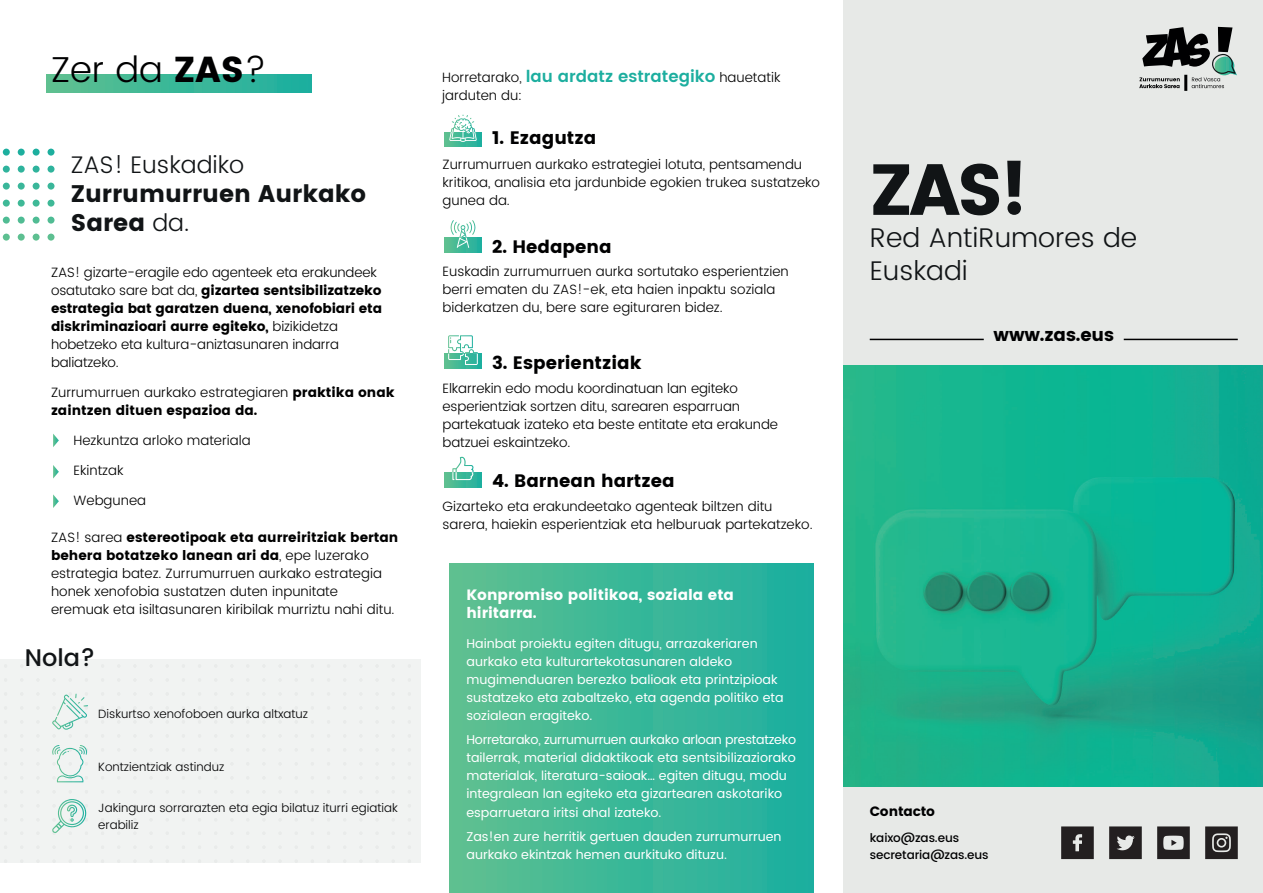
<style>
.page{position:relative;width:1263px;height:893px;background:#fff}
.page>*{position:absolute;margin:0;border:0;box-sizing:border-box;transform-origin:0 0}
.t1{font:700 72px "Poppins";color:#111416}
.t2{font:300 36px "Poppins";color:#000001}
.t3{font:300 27px/32.4px "Poppins";color:#111416}
.t4{font:700 24px/28.8px "Poppins";color:#111416}
.t5{font:300 24px "Poppins";color:#111416}
.t6{font:500 24px "Poppins";color:#111416}
.t7{font:700 18px "Poppins";color:#000001}
.t8{font:700 15px/18px "Poppins";color:#fff}
.t9{font:300 13.5px/18px "Poppins";color:#000001}
.t10{font:700 13.5px/18px "Poppins";color:#000001}
.t11{font:12.75px/18px "Poppins";color:#fff}
.t12{font:300 12px/16.5px "Poppins";color:#000001}
.t13{font:500 12px "Poppins";letter-spacing:-.01em;color:#000001}
.s1{font-weight:700}
.s2{font-weight:300}
.s3{font-weight:600;font-size:16.5px;color:#1cae9f}
</style>
<div class="page">
<div style="left:843px;top:0;width:420px;height:893px;background:#e7e9e7"></div>
<hr style="left:1184px;top:75px;width:3px;height:16px;background:#000001">
<svg style="left:1139px;top:27px;width:98px;height:61px"></svg>
<img style="left:843px;top:365px;width:420px;height:422px">
<svg style="left:1061px;top:826px;width:33px;height:33px"></svg>
<svg style="left:1109px;top:826px;width:33px;height:33px"></svg>
<svg style="left:1205px;top:826px;width:33px;height:33px"></svg>
<svg style="left:1157px;top:826px;width:33px;height:33px"></svg>
<div style="left:0;top:659px;width:421px;height:203px;background:#f1f3f2"></div>
<div style="left:46px;top:75px;width:265px;height:18px;background:linear-gradient(to right,#5ec090,#1cafa0)"></div>
<div style="left:450px;top:563px;width:363px;height:330px;background:linear-gradient(to right,#5dc090,#1cafa0)"></div>
<svg style="left:3px;top:149px;width:52px;height:92px"></svg>
<svg style="left:53px;top:434px;width:6px;height:13px"></svg>
<svg style="left:53px;top:465px;width:6px;height:14px"></svg>
<svg style="left:53px;top:494px;width:6px;height:14px"></svg>
<svg style="left:444px;top:132px;width:38px;height:15px"></svg>
<svg style="left:444px;top:238px;width:38px;height:15px"></svg>
<svg style="left:444px;top:354px;width:38px;height:15px"></svg>
<svg style="left:444px;top:472px;width:38px;height:15px"></svg>
<svg style="left:52px;top:693px;width:36px;height:37px"></svg>
<svg style="left:52px;top:745px;width:36px;height:37px"></svg>
<svg style="left:52px;top:799px;width:35px;height:34px"></svg>
<svg style="left:449px;top:115px;width:28px;height:27px"></svg>
<svg style="left:451px;top:220px;width:24px;height:28px"></svg>
<svg style="left:448px;top:335px;width:30px;height:30px"></svg>
<svg style="left:452px;top:457px;width:22px;height:23px"></svg>
<hr style="left:1124px;top:339px;width:114px;height:1px;background:#000001">
<hr style="left:870px;top:339px;width:114px;height:1px;background:#000001">
<h2 class="t2" style="left:51px;top:44px;width:217px">Zer da <span class="s1">ZAS</span>?</h2>
<h3 class="t5" style="left:71px;top:148px;width:175px">ZAS! Euskadiko</h3>
<h3 class="t4" style="left:71px;top:179px;width:297px">Zurrumurruen Aurkako<br>Sarea <span class="s2">da.</span></h3>
<p class="t9" style="left:51px;top:264px;width:333px">ZAS! gizarte-eragile edo agenteek eta erakundeek osatutako sare bat da, <span class="s1">gizartea sentsibilizatzeko estrategia bat garatzen duena, xenofobiari eta diskriminazioari aurre egiteko,</span> bizikidetza hobetzeko eta kultura-aniztasunaren indarra baliatzeko.</p>
<p class="t10" style="left:51px;top:384px;width:345px"><span class="s2">Zurrumurruen aurkako estrategiaren</span> praktika onak zaintzen dituen espazioa da.</p>
<p class="t9" style="left:74px;top:432px;width:179px">Hezkuntza arloko materiala</p>
<p class="t9" style="left:74px;top:462px;width:52px">Ekintzak</p>
<p class="t9" style="left:74px;top:492px;width:74px">Webgunea</p>
<p class="t9" style="left:51px;top:529px;width:349px">ZAS! sarea <span class="s1">estereotipoak eta aurreiritziak bertan behera botatzeko lanean ari da</span>, epe luzerako estrategia batez. Zurrumurruen aurkako estrategia honek xenofobia sustatzen duten inpunitate eremuak eta isiltasunaren kiribilak murriztu nahi ditu.</p>
<h3 class="t6" style="left:25px;top:640px;width:72px">Nola?</h3>
<p class="t12" style="left:98px;top:706px;width:211px">Diskurtso xenofoboen aurka altxatuz</p>
<p class="t12" style="left:98px;top:759px;width:127px">Kontzientziak astinduz</p>
<p class="t12" style="left:98px;top:800px;width:301px">Jakingura sorrarazten eta egia bilatuz iturri egiatiak erabiliz</p>
<p class="t9" style="left:442px;top:69px;width:340px">Horretarako, <span class="s3">lau ardatz estrategiko</span> hauetatik jarduten du:</p>
<h3 class="t7" style="left:492px;top:128px;width:106px">1. Ezagutza</h3>
<p class="t9" style="left:442px;top:156px;width:379px">Zurrumurruen aurkako estrategiei lotuta, pentsamendu kritikoa, analisia eta jardunbide egokien trukea sustatzeko gunea da.</p>
<h3 class="t7" style="left:492px;top:236px;width:121px">2. Hedapena</h3>
<p class="t9" style="left:442px;top:263px;width:348px">Euskadin zurrumurruen aurka sortutako esperientzien berri ematen du ZAS!-ek, eta haien inpaktu soziala biderkatzen du, bere sare egituraren bidez.</p>
<h3 class="t7" style="left:492px;top:352px;width:151px">3. Esperientziak</h3>
<p class="t9" style="left:442px;top:379px;width:337px">Elkarrekin edo modu koordinatuan lan egiteko esperientziak sortzen ditu, sarearen esparruan partekatuak izateko eta beste entitate eta erakunde batzuei eskaintzeko.</p>
<h3 class="t7" style="left:492px;top:470px;width:184px">4. Barnean hartzea</h3>
<p class="t9" style="left:442px;top:498px;width:372px">Gizarteko eta erakundeetako agenteak biltzen ditu sarera, haiekin esperientziak eta helburuak partekatzeko.</p>
<p class="t8" style="left:466px;top:586px;width:269px">Konpromiso politikoa, soziala eta hiritarra.</p>
<p class="t11" style="left:466px;top:635px;width:319px">Hainbat proiektu egiten ditugu, arrazakeriaren aurkako eta kulturartekotasunaren aldeko mugimenduaren berezko balioak eta printzipioak sustatzeko eta zabaltzeko, eta agenda politiko eta sozialean eragiteko.</p>
<p class="t11" style="left:466px;top:731px;width:331px">Horretarako, zurrumurruen aurkako arloan prestatzeko tailerrak, material didaktikoak eta sentsibilizaziorako materialak, literatura-saioak… egiten ditugu, modu integralean lan egiteko eta gizartearen askotariko esparruetara iritsi ahal izateko.</p>
<p class="t11" style="left:466px;top:827px;width:317px">Zas!en zure herritik gertuen dauden zurrumurruen aurkako ekintzak hemen aurkituko dituzu.</p>
<h1 class="t1" style="left:870px;top:148px;width:160px">ZAS!</h1>
<h3 class="t3" style="left:870px;top:223px;width:269px">Red AntiRumores de<br>Euskadi</h3>
<h3 class="t7" style="left:994px;top:324px;width:122px">www.zas.eus</h3>
<p class="t10" style="left:870px;top:803px;width:67px">Contacto</p>
<p class="t13" style="left:870px;top:829px;width:91px">kaixo@zas.eus</p>
<p class="t13" style="left:870px;top:846px;width:120px">secretaria@zas.eus</p>
</div>
